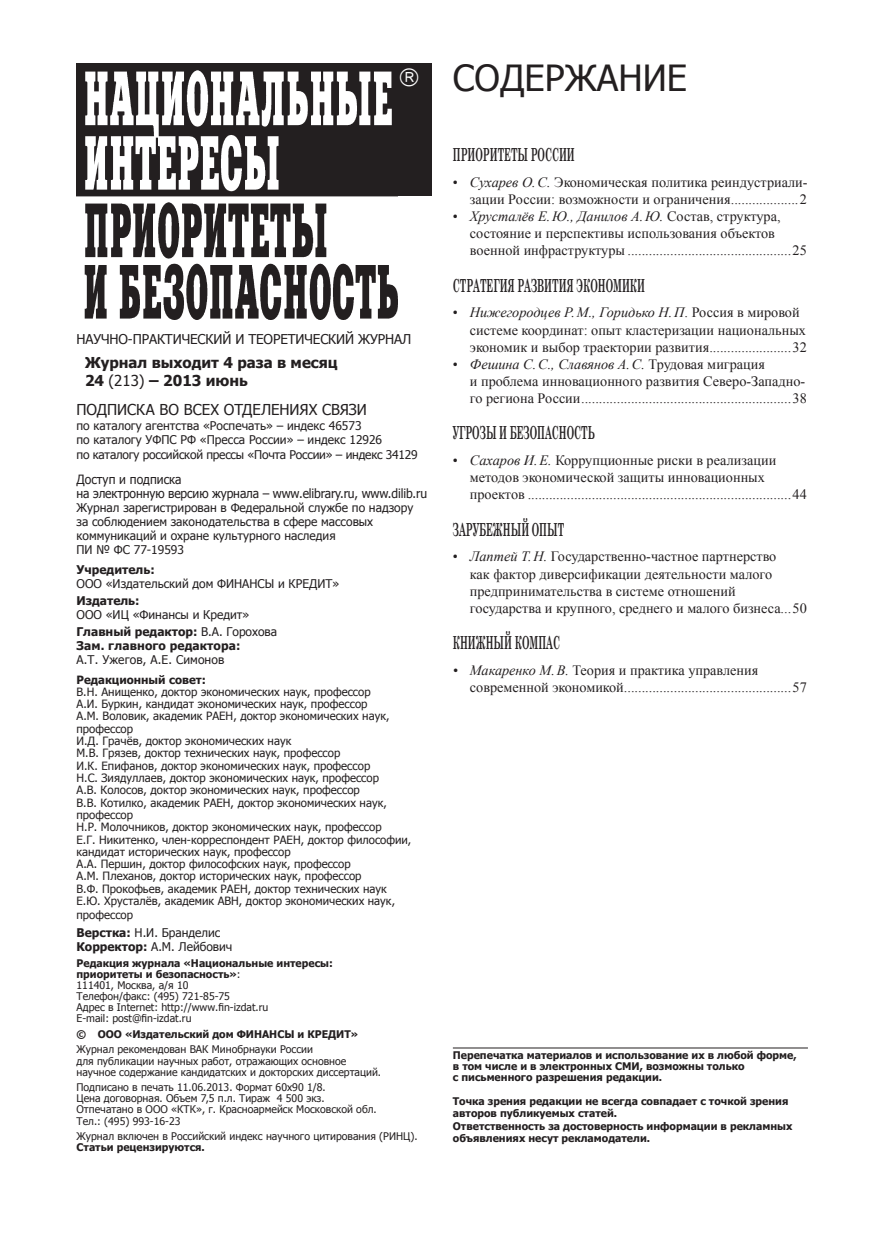
<style>
.page{position:relative;width:893px;height:1234px;background:#fff}
.page>*{position:absolute;margin:0;border:0;box-sizing:border-box;transform-origin:0 0}
.t1{font:36px "Tahoma";color:#231f20}
.рубрика-сод{font:700 18px "Century Schoolbook";color:#231f20;scale:.5 1}
.t2{font:700 15px "Tahoma";color:#231f20}
.t3{font:15px "Tahoma";letter-spacing:-.005em;color:#231f20}
.текст-сод{font:14.25px/17.1px "Times New Roman";color:#231f20}
.t4{font:13.5px "Tahoma";letter-spacing:-.01em;color:#231f20}
.t5{font:12.75px "Tahoma";letter-spacing:-.01em;color:#231f20;scale:.95 1}
.t6{font:12px/14px "Tahoma";color:#231f20}
.t7{font:700 12px "Tahoma";color:#231f20}
.t8{font:12px "Tahoma";letter-spacing:-.02em;color:#231f20}
.t9{font:11.4px/12.3px "Tahoma";color:#231f20}
.t10{font:700 11.4px "Tahoma";color:#231f20}
.t11{font:10.5px "Tahoma";color:#231f20}
.t12{font:700 10.5px/11.1px "Tahoma";color:#231f20}
.s1{font-weight:400}
.s2{font-weight:700}
.s3{font-style:italic}
</style>
<div class="page">
<img style="left:77px;top:64px;width:321px;height:255px">
<div style="left:396px;top:64px;width:36px;height:132px;background:#231f20"></div>
<hr style="left:453px;top:1047px;width:355px;height:1px;background:#231f20">
<p class="t4" style="left:77px;top:329px;width:189px">Научно-практический и теоре</p>
<p class="t4" style="left:288px;top:329px;width:125px">тический журнал</p>
<p class="t2" style="left:85px;top:352px;width:254px">Журнал выходит 4 раза в месяц</p>
<p class="t2" style="left:85px;top:370px;width:164px">24 <span class="s1">(213)</span> – 2013 июнь</p>
<p class="t3" style="left:77px;top:399px;width:292px">ПОДПИСКА ВО ВСЕХ ОТДЕЛЕНИЯХ СВЯЗИ</p>
<p class="t6" style="left:77px;top:417px;width:287px">по каталогу агентства «Роспечать» – индекс 46573</p>
<p class="t6" style="left:77px;top:432px;width:307px">по каталогу УФПС РФ «Пресса России» – индекс 12926</p>
<p class="t8" style="left:77px;top:446px;width:343px">по каталогу российской прессы «Почта России» – индекс 34129</p>
<p class="t5" style="left:77px;top:470px;width:112px">Доступ и подписка</p>
<p class="t5" style="left:77px;top:484px;width:371px">на электронную версию журнала – www.elibrary.ru, www.dilib.ru</p>
<p class="t6" style="left:77px;top:500px;width:338px">Журнал зарегистрирован в Федеральной службе по надзору</p>
<p class="t6" style="left:77px;top:514px;width:298px">за соблюдением законодательства в сфере массовых коммуникаций и охране культурного наследия</p>
<p class="t6" style="left:77px;top:542px;width:109px">ПИ № ФС 77-19593</p>
<p class="t7" style="left:77px;top:561px;width:80px">Учредитель:</p>
<p class="t6" style="left:77px;top:576px;width:159px">ООО «Издательский дом Финанс</p>
<p class="t6" style="left:265px;top:576px;width:32px">ы и Креди</p>
<p class="t6" style="left:325px;top:576px;width:15px">т»</p>
<p class="t7" style="left:77px;top:592px;width:65px">Издатель:</p>
<p class="t6" style="left:77px;top:607px;width:174px">ООО «ИЦ «Финансы и Кредит»</p>
<p class="t7" style="left:77px;top:623px;width:202px">Главный редактор: <span class="s1">В.А. Горохова</span></p>
<p class="t7" style="left:77px;top:637px;width:165px">Зам. главного редактора:</p>
<p class="t6" style="left:77px;top:652px;width:149px">А.Т. Ужегов, А.Е. Симонов</p>
<p class="t10" style="left:77px;top:671px;width:131px">Редакционный совет:</p>
<p class="t9" style="left:77px;top:684px;width:296px">В.Н. Анищенко, доктор экономических наук, профессор</p>
<p class="t9" style="left:77px;top:697px;width:292px">А.И. Буркин, кандидат экономических наук, профессор</p>
<p class="t9" style="left:77px;top:709px;width:314px">А.М. Воловик, академик РАЕН, доктор экономических наук, профессор</p>
<p class="t9" style="left:77px;top:734px;width:216px">И.Д. Грачёв, доктор экономических наук</p>
<p class="t9" style="left:77px;top:746px;width:265px">М.В. Грязев, доктор технических наук, профессор</p>
<p class="t9" style="left:77px;top:758px;width:295px">И.К. Епифанов, доктор экономических наук, профессор</p>
<p class="t9" style="left:77px;top:771px;width:304px">Н.С. Зиядуллаев, доктор экономических наук, профессор</p>
<p class="t9" style="left:77px;top:783px;width:285px">А.В. Колосов, доктор экономических наук, профессор</p>
<p class="t9" style="left:77px;top:795px;width:312px">В.В. Котилко, академик РАЕН, доктор экономических наук, профессор</p>
<p class="t9" style="left:77px;top:820px;width:307px">Н.Р. Молочников, доктор экономических наук, профессор</p>
<p class="t9" style="left:77px;top:832px;width:336px">Е.Г. Никитенко, член-корреспондент РАЕН, доктор философии, кандидат исторических наук, профессор</p>
<p class="t9" style="left:77px;top:857px;width:276px">А.А. Першин, доктор философских наук, профессор</p>
<p class="t9" style="left:77px;top:869px;width:286px">А.М. Плеханов, доктор исторических наук, профессор</p>
<p class="t9" style="left:77px;top:881px;width:312px">В.Ф. Прокофьев, академик РАЕН, доктор технических наук</p>
<p class="t9" style="left:77px;top:893px;width:320px;line-height:13.8px">Е.Ю. Хрусталёв, академик АВН, доктор экономических наук, профессор</p>
<p class="t6" style="left:77px;top:925px;width:145px"><span class="s2">Верстка:</span> Н.И. Бранделис</p>
<p class="t6" style="left:77px;top:938px;width:157px"><span class="s2">Корректор:</span> А.М. Лейбович</p>
<p class="t12" style="left:77px;top:956px;width:258px">Редакция журнала «Национальные интересы: приоритеты и безопасность»<span class="s1">:</span></p>
<p class="t11" style="left:77px;top:977px;width:114px">111401, Москва, а/я 10</p>
<p class="t11" style="left:77px;top:988px;width:155px">Телефон/факс: (495) 721-85-75</p>
<p class="t11" style="left:77px;top:999px;width:193px">Адрес в Internet: http://www.fin-izdat.ru</p>
<p class="t11" style="left:77px;top:1011px;width:117px">E-mail: post@fin-izdat.ru</p>
<p class="t12" style="left:77px;top:1027px;width:283px">© ООО «Издательский дом Финанс ы и Кредит»</p>
<p class="t11" style="left:77px;top:1042px;width:238px">Журнал рекомендован ВАК Минобрнауки России</p>
<p class="t11" style="left:77px;top:1053px;width:271px">для публикации научных работ, отражающих основное</p>
<p class="t11" style="left:77px;top:1064px;width:306px">научное содержание кандидатских и докторских диссертаций.</p>
<p class="t11" style="left:77px;top:1080px;width:251px">Подписано в печать 11.06.2013. Формат 60х90 1/8.</p>
<p class="t11" style="left:77px;top:1091px;width:249px">Цена договорная. Объем 7,5 п.л. Тираж 4 500 экз.</p>
<p class="t11" style="left:77px;top:1102px;width:302px">Отпечатано в ООО «КТК», г. Красноармейск Московской обл.</p>
<p class="t11" style="left:77px;top:1113px;width:105px">Тел.: (495) 993-16-23</p>
<p class="t11" style="left:77px;top:1128px;width:343px">Журнал включен в Российский индекс научного цитирования (РИНЦ).</p>
<p class="t12" style="left:77px;top:1140px;width:130px">Статьи рецензируются.</p>
<p class="t1" style="left:453px;top:54px;width:236px">СОДЕРЖАНИЕ</p>
<p class="рубрика-сод" style="left:453px;top:141px;width:245px">ПРИОРИТЕТЫ РОССИИ</p>
<p class="текст-сод" style="left:453px;top:173px;width:356px;text-align:right">• <span class="s3">Сухарев О.С.</span> Экономическая политика реиндустриали&shy;зации России: возможности и ограничения...................2</p>
<p class="текст-сод" style="left:470px;top:207px;width:338px;text-indent:-17px">• <span class="s3">Хрусталёв Е.Ю., Данилов А.Ю.</span> Состав, структура, состояние и перспективы использования объектов военной инфраструктуры ..............................................25</p>
<p class="рубрика-сод" style="left:453px;top:271px;width:386px">СТРАТЕГИЯ РАЗВИТИЯ ЭКОНОМИКИ</p>
<p class="текст-сод" style="left:470px;top:304px;width:338px;text-indent:-17px">• <span class="s3">Нижегородцев Р.М., Горидько Н.П</span>. Россия в мировой системе координат: опыт кластеризации национальных экономик и выбор траектории развития.......................32</p>
<p class="текст-сод" style="left:470px;top:355px;width:338px;text-indent:-17px">• <span class="s3">Фешина С.С., Славянов А.С.</span> Трудовая миграция<br>и проблема инновационного развития Северо-Западно&shy;го региона России...........................................................38</p>
<p class="рубрика-сод" style="left:453px;top:419px;width:286px">УГРОЗЫ И БЕЗОПАСНОСТЬ</p>
<p class="текст-сод" style="left:470px;top:451px;width:338px;text-indent:-17px">• <span class="s3">Сахаров И.Е.</span> Коррупционные риски в реализации методов экономической защиты инновационных проектов ..........................................................................44</p>
<p class="рубрика-сод" style="left:453px;top:515px;width:224px">ЗАРУБЕЖНЫЙ ОПЫТ</p>
<p class="текст-сод" style="left:470px;top:548px;width:338px;text-indent:-17px">• <span class="s3">Лаптей Т.Н.</span> Государственно-частное партнерство<br>как фактор диверсификации деятельности малого предпринимательства в системе отношений государства и крупного, среднего и малого бизнеса...50</p>
<p class="рубрика-сод" style="left:453px;top:628px;width:216px">КНИЖНЫЙ КОМПАС</p>
<p class="текст-сод" style="left:470px;top:661px;width:338px;text-indent:-17px"><span class="s3">• Макаренко М.В.</span> Теория и практика управления современной экономикой...............................................57</p>
<p class="t12" style="left:453px;top:1048px;width:345px">Перепечатка материалов и использование их в любой форме, в том числе и в электронных СМИ, возможны только<br>с письменного разрешения редакции.</p>
<p class="t12" style="left:453px;top:1093px;width:337px;line-height:12.6px">Точка зрения редакции не всегда совпадает с точкой зрения авторов публикуемых статей.</p>
<p class="t12" style="left:453px;top:1118px;width:341px;line-height:12.6px">Ответственность за достоверность информации в рекламных объявлениях несут рекламодатели.</p>
</div>
